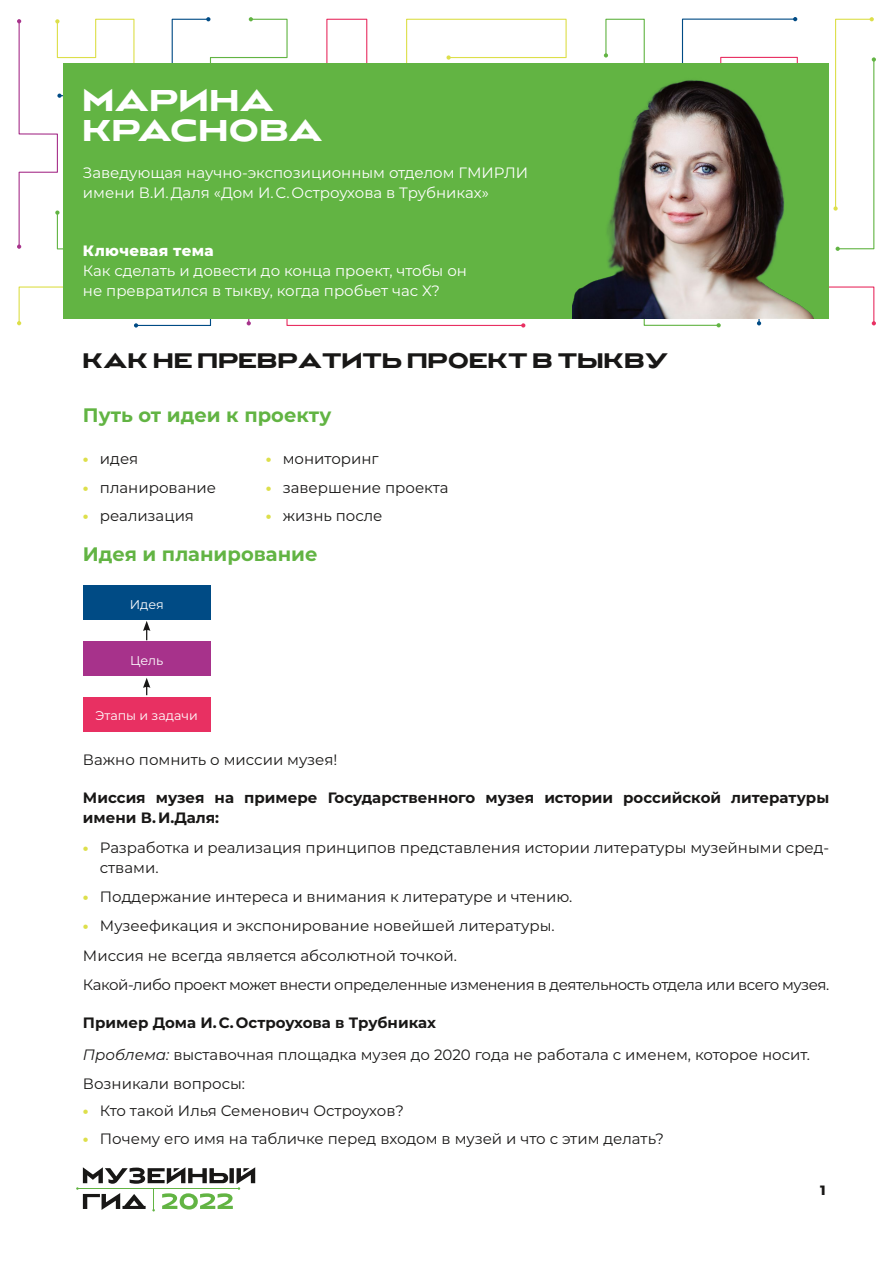
<style>
.page{position:relative;width:893px;height:1263px;background:#fff}
.page>*{position:absolute;margin:0;border:0;box-sizing:border-box;transform-origin:0 0}
.t1{font:30px/30px "Mos Dor";letter-spacing:.03em;color:#fff}
.t2{font:21px "Mos Dor";letter-spacing:.025em;color:#181716}
.t3{font:700 19.5px "Montserrat";color:#62b443}
.t4{font:15px/20.2px "Montserrat";color:#181716}
.t5{font:15px/20.2px "Montserrat";color:#fff}
.t6{font:700 15px/20.2px "Montserrat";color:#181716}
.t7{font:15px "Montserrat";letter-spacing:-.03em;color:#181716}
.t8{font:800 15px "Montserrat";letter-spacing:.025em;color:#fff}
.t9{font:800 13.5px "Montserrat";color:#181716}
.t10{font:12.75px "Montserrat";color:#fff}
.s1{font-weight:800;color:#dddf4a}
.s2{font-weight:700}
.s3{font-style:italic}
</style>
<div class="page">
<svg style="left:17px;top:17px;width:859px;height:311px"></svg>
<svg style="left:76px;top:1167px;width:179px;height:44px"></svg>
<div style="left:64px;top:64px;width:765px;height:255px;background:#62b443"></div>
<img style="left:573px;top:80px;width:241px;height:239px">
<div style="left:83px;top:586px;width:127px;height:34px;background:#004b85"></div>
<div style="left:83px;top:641px;width:127px;height:34px;background:#a7328b"></div>
<div style="left:83px;top:697px;width:127px;height:34px;background:#e83062"></div>
<svg style="left:143px;top:621px;width:7px;height:19px"></svg>
<svg style="left:143px;top:678px;width:7px;height:17px"></svg>
<h1 class="t1" style="left:83px;top:84px;width:241px">Марина<br>Краснова</h1>
<p class="t5" style="left:83px;top:162px;width:447px">Заведующая научно-экспозиционным отделом ГМИРЛИ имени В.И. Даля «Дом И. С. Остроухова в Трубниках»</p>
<p class="t8" style="left:83px;top:240px;width:132px">Ключевая тема</p>
<p class="t5" style="left:83px;top:260px;width:386px">Как сделать и довести до конца проект, чтобы он не превратился в тыкву, когда пробьет час X?</p>
<h2 class="t2" style="left:83px;top:349px;width:587px">Как не превратить проект в тыкву</h2>
<h3 class="t3" style="left:83px;top:401px;width:250px">Путь от идеи к проекту</h3>
<p class="t4" style="left:83px;top:448px;width:57px"><span class="s1">•</span> идея</p>
<p class="t4" style="left:83px;top:477px;width:135px"><span class="s1">•</span> планирование</p>
<p class="t4" style="left:83px;top:505px;width:113px"><span class="s1">•</span> реализация</p>
<p class="t4" style="left:266px;top:448px;width:114px"><span class="s1">•</span> мониторинг</p>
<p class="t4" style="left:266px;top:477px;width:184px"><span class="s1">•</span> завершение проекта</p>
<p class="t4" style="left:266px;top:505px;width:118px"><span class="s1">•</span> жизнь после</p>
<h3 class="t3" style="left:83px;top:540px;width:236px">Идея и планирование</h3>
<p class="t10" style="left:130px;top:595px;width:36px">Идея</p>
<p class="t10" style="left:130px;top:651px;width:35px">Цель</p>
<p class="t10" style="left:96px;top:707px;width:104px">Этапы и задачи</p>
<p class="t4" style="left:83px;top:749px;width:256px">Важно помнить о миссии музея!</p>
<p class="t6" style="left:83px;top:787px;width:748px">Миссия музея на примере Государственного музея истории российской литературы имени В. И.Даля:</p>
<p class="t4" style="left:100px;top:837px;width:731px;text-indent:-17px"><span class="s1">•</span> Разработка и реализация принципов представления истории литературы музейными сред&shy;ствами.</p>
<p class="t4" style="left:83px;top:886px;width:491px"><span class="s1">•</span> Поддержание интереса и внимания к литературе и чтению.</p>
<p class="t4" style="left:83px;top:909px;width:473px;line-height:30.9px"><span class="s1">•</span> Музеефикация и экспонирование новейшей литературы.<br>Миссия не всегда является абсолютной точкой.</p>
<p class="t7" style="left:83px;top:974px;width:748px">Какой-либо проект может внести определенные изменения в деятельность отдела или всего музея.</p>
<p class="t4" style="left:83px;top:1007px;width:729px;line-height:31.8px"><span class="s2">Пример Дома И. С. Остроухова в Трубниках<br></span><span class="s3">Проблема:</span> выставочная площадка музея до 2020 года не работала с именем, которое носит.</p>
<p class="t4" style="left:83px;top:1073px;width:164px">Возникали вопросы:</p>
<p class="t4" style="left:83px;top:1099px;width:323px"><span class="s1">•</span> Кто такой Илья Семенович Остроухов?</p>
<p class="t4" style="left:83px;top:1128px;width:583px"><span class="s1">•</span> Почему его имя на табличке перед входом в музей и что с этим делать?</p>
<p class="t9" style="left:820px;top:1180px;width:7px">1</p>
</div>
